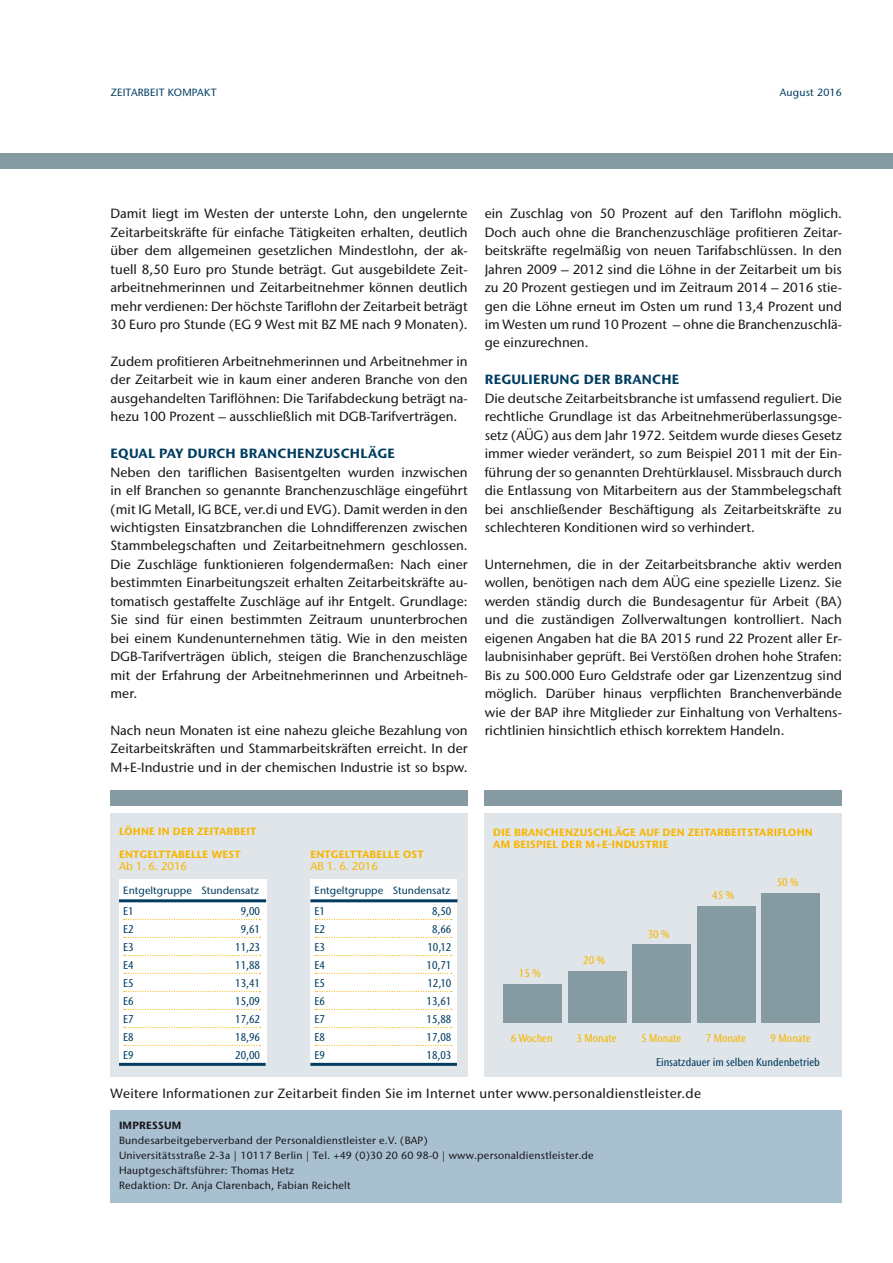
<style>
.page{position:relative;width:893px;height:1263px;background:#fff}
.page>*{position:absolute;margin:0;border:0;box-sizing:border-box;transform-origin:0 0}
.t1{font:500 13.35px/18.5px "Stone Sans IIITC Std";color:#1a171c;text-align:justify}
.t2{font:500 13.35px "Stone Sans IIITC Std";letter-spacing:.02em;color:#1a171c}
.t3{font:700 13.35px "Stone Sans IIITC Std";letter-spacing:.02em;color:#003d61}
.t4{font:500 condensed 11.25px "Stone Sans IIITC Std";color:#003d61}
.t5{font:500 condensed 11.25px "Stone Sans IIITC Std";color:#f9b500}
.t6{font:500 11.25px "Stone Sans IIITC Std";color:#f9b500}
.t7{font:500 10.5px/15px "Stone Sans IIITC Std";letter-spacing:.02em;color:#1a171c}
.t8{font:700 10.5px/22.2px "Stone Sans IIITC Std";letter-spacing:.02em;color:#f9b500}
.t9{font:500 10.5px "Stone Sans IIITC Std";color:#003d61}
.t10{font:500 10.5px "Stone Sans IIITC Std";letter-spacing:.02em;color:#003d61}
.t11{font:700 10.5px "Stone Sans IIITC Std";color:#1a171c}
</style>
<div class="page">
<div style="left:111px;top:1110px;width:731px;height:92px;background:#a8c0d0"></div>
<div style="left:0;top:153px;width:893px;height:16px;background:#859aa1"></div>
<div style="left:111px;top:790px;width:357px;height:16px;background:#859aa1"></div>
<div style="left:111px;top:813px;width:357px;height:263px;background:#dfe5e8"></div>
<div style="left:119px;top:879px;width:147px;height:183px;background:#fff"></div>
<div style="left:310px;top:879px;width:147px;height:183px;background:#fff"></div>
<hr style="left:119px;top:899px;width:147px;height:3px;background:#003d61">
<svg style="left:124px;top:919px;width:136px;height:1px"></svg>
<svg style="left:124px;top:937px;width:136px;height:1px"></svg>
<svg style="left:124px;top:955px;width:136px;height:1px"></svg>
<svg style="left:124px;top:973px;width:136px;height:1px"></svg>
<svg style="left:124px;top:991px;width:136px;height:1px"></svg>
<svg style="left:124px;top:1009px;width:136px;height:1px"></svg>
<svg style="left:124px;top:1027px;width:136px;height:1px"></svg>
<svg style="left:124px;top:1045px;width:136px;height:1px"></svg>
<hr style="left:119px;top:1063px;width:147px;height:3px;background:#003d61">
<hr style="left:310px;top:899px;width:147px;height:3px;background:#003d61">
<svg style="left:315px;top:919px;width:137px;height:1px"></svg>
<svg style="left:315px;top:937px;width:137px;height:1px"></svg>
<svg style="left:315px;top:955px;width:137px;height:1px"></svg>
<svg style="left:315px;top:973px;width:137px;height:1px"></svg>
<svg style="left:315px;top:991px;width:137px;height:1px"></svg>
<svg style="left:315px;top:1009px;width:137px;height:1px"></svg>
<svg style="left:315px;top:1027px;width:137px;height:1px"></svg>
<svg style="left:315px;top:1045px;width:137px;height:1px"></svg>
<hr style="left:310px;top:1063px;width:147px;height:3px;background:#003d61">
<div style="left:485px;top:790px;width:357px;height:16px;background:#859aa1"></div>
<div style="left:485px;top:813px;width:357px;height:263px;background:#dfe5e8"></div>
<div style="left:504px;top:985px;width:58px;height:38px;background:#859aa1"></div>
<div style="left:568px;top:972px;width:58px;height:51px;background:#859aa1"></div>
<div style="left:633px;top:945px;width:58px;height:78px;background:#859aa1"></div>
<div style="left:697px;top:906px;width:58px;height:117px;background:#859aa1"></div>
<div style="left:761px;top:894px;width:59px;height:129px;background:#859aa1"></div>
<p class="t10" style="left:111px;top:86px;width:107px">ZEITARBEIT KOMPAKT</p>
<p class="t10" style="left:780px;top:86px;width:64px">August 2016</p>
<p class="t1" style="left:111px;top:204px;width:359px">Damit liegt im Westen der unterste Lohn, den ungelernte Zeitarbeitskräfte für einfache Tätigkeiten erhalten, deutlich über dem allgemeinen gesetzlichen Mindestlohn, der ak&shy;tuell 8,50 Euro pro Stunde beträgt. Gut ausgebildete Zeit&shy;arbeitnehmerinnen und Zeitarbeitnehmer können deutlich mehr verdienen: Der höchste Tariflohn der Zeitarbeit beträgt 30 Euro pro Stunde (EG 9 West mit BZ ME nach 9 Monaten).</p>
<p class="t1" style="left:111px;top:352px;width:359px">Zudem profitieren Arbeitnehmerinnen und Arbeitnehmer in der Zeitarbeit wie in kaum einer anderen Branche von den ausgehandelten Tariflöhnen: Die Tarifabdeckung beträgt na&shy;hezu 100 Prozent – ausschließlich mit DGB-Tarifverträgen.</p>
<p class="t3" style="left:111px;top:445px;width:286px">EQUAL PAY DURCH BRANCHENZUSCHLÄGE</p>
<p class="t1" style="left:111px;top:463px;width:359px">Neben den tariflichen Basisentgelten wurden inzwischen in elf Branchen so genannte Branchenzuschläge eingeführt (mit IG Metall, IG BCE, ver.di und EVG). Damit werden in den wichtigsten Einsatzbranchen die Lohndifferenzen zwischen Stammbelegschaften und Zeitarbeitnehmern geschlossen.<br>Die Zuschläge funktionieren folgendermaßen: Nach einer bestimmten Einarbeitungszeit erhalten Zeitarbeitskräfte au&shy;tomatisch gestaffelte Zuschläge auf ihr Entgelt. Grundlage:<br>Sie sind für einen bestimmten Zeitraum ununterbrochen bei einem Kundenunternehmen tätig. Wie in den meisten DGB-Tarifverträgen üblich, steigen die Branchenzuschläge mit der Erfahrung der Arbeitnehmerinnen und Arbeitneh&shy;mer.</p>
<p class="t1" style="left:111px;top:721px;width:359px">Nach neun Monaten ist eine nahezu gleiche Bezahlung von Zeitarbeitskräften und Stammarbeitskräften erreicht. In der M+E-Industrie und in der chemischen Industrie ist so bspw.</p>
<p class="t1" style="left:485px;top:204px;width:359px">ein Zuschlag von 50 Prozent auf den Tariflohn möglich.<br>Doch auch ohne die Branchenzuschläge profitieren Zeitar&shy;beitskräfte regelmäßig von neuen Tarifabschlüssen. In den Jahren 2009 – 2012 sind die Löhne in der Zeitarbeit um bis zu 20 Prozent gestiegen und im Zeitraum 2014 – 2016 stie&shy;gen die Löhne erneut im Osten um rund 13,4 Prozent und im Westen um rund 10 Prozent – ohne die Branchenzuschlä&shy;ge einzurechnen.</p>
<p class="t3" style="left:485px;top:371px;width:196px">REGULIERUNG DER BRANCHE</p>
<p class="t1" style="left:485px;top:389px;width:359px">Die deutsche Zeitarbeitsbranche ist umfassend reguliert. Die rechtliche Grundlage ist das Arbeitnehmerüberlassungsge&shy;setz (AÜG) aus dem Jahr 1972. Seitdem wurde dieses Gesetz immer wieder verändert, so zum Beispiel 2011 mit der Ein&shy;führung der so genannten Drehtürklausel. Missbrauch durch die Entlassung von Mitarbeitern aus der Stammbelegschaft bei anschließender Beschäftigung als Zeitarbeitskräfte zu schlechteren Konditionen wird so verhindert.</p>
<p class="t1" style="left:485px;top:555px;width:359px">Unternehmen, die in der Zeitarbeitsbranche aktiv werden wollen, benötigen nach dem AÜG eine spezielle Lizenz. Sie werden ständig durch die Bundesagentur für Arbeit (BA) und die zuständigen Zollverwaltungen kontrolliert. Nach eigenen Angaben hat die BA 2015 rund 22 Prozent aller Er&shy;laubnisinhaber geprüft. Bei Verstößen drohen hohe Strafen:<br>Bis zu 500.000 Euro Geldstrafe oder gar Lizenzentzug sind möglich. Darüber hinaus verpflichten Branchenverbände wie der BAP ihre Mitglieder zur Einhaltung von Verhaltens&shy;richtlinien hinsichtlich ethisch korrektem Handeln.</p>
<p class="t8" style="left:119px;top:820px;width:14px">LÖHNE</p>
<p class="t8" style="left:158px;top:820px;width:23px">IN DER</p>
<p class="t8" style="left:119px;top:820px;width:123px;text-indent:78px">ZEITARBEIT<br>ENTGELTTABELLE WEST</p>
<p class="t6" style="left:119px;top:859px;width:69px">Ab 1. 6. 2016</p>
<p class="t9" style="left:123px;top:883px;width:137px">Entgeltgruppe Stundensatz</p>
<p class="t4" style="left:123px;top:904px;width:12px">E1</p>
<p class="t4" style="left:241px;top:904px;width:21px">9,00</p>
<p class="t4" style="left:123px;top:922px;width:12px">E2</p>
<p class="t4" style="left:241px;top:922px;width:21px">9,61</p>
<p class="t4" style="left:123px;top:940px;width:12px">E3</p>
<p class="t4" style="left:235px;top:940px;width:26px">11,23</p>
<p class="t4" style="left:123px;top:958px;width:12px">E4</p>
<p class="t4" style="left:235px;top:958px;width:26px">11,88</p>
<p class="t4" style="left:123px;top:976px;width:12px">E5</p>
<p class="t4" style="left:235px;top:976px;width:26px">13,41</p>
<p class="t4" style="left:123px;top:994px;width:12px">E6</p>
<p class="t4" style="left:235px;top:994px;width:26px">15,09</p>
<p class="t4" style="left:123px;top:1012px;width:12px">E7</p>
<p class="t4" style="left:235px;top:1012px;width:26px">17,62</p>
<p class="t4" style="left:123px;top:1030px;width:12px">E8</p>
<p class="t4" style="left:235px;top:1030px;width:26px">18,96</p>
<p class="t4" style="left:123px;top:1048px;width:12px">E9</p>
<p class="t4" style="left:235px;top:1048px;width:26px">20,00</p>
<p class="t8" style="left:310px;top:842px;width:115px">ENTGELTTABELLE OST</p>
<p class="t6" style="left:310px;top:859px;width:69px">AB 1. 6. 2016</p>
<p class="t9" style="left:315px;top:883px;width:137px">Entgeltgruppe Stundensatz</p>
<p class="t4" style="left:315px;top:904px;width:12px">E1</p>
<p class="t4" style="left:432px;top:904px;width:21px">8,50</p>
<p class="t4" style="left:315px;top:922px;width:12px">E2</p>
<p class="t4" style="left:432px;top:922px;width:21px">8,66</p>
<p class="t4" style="left:315px;top:940px;width:12px">E3</p>
<p class="t4" style="left:427px;top:940px;width:26px">10,12</p>
<p class="t4" style="left:315px;top:958px;width:12px">E4</p>
<p class="t4" style="left:427px;top:958px;width:26px">10,71</p>
<p class="t4" style="left:315px;top:976px;width:12px">E5</p>
<p class="t4" style="left:427px;top:976px;width:26px">12,10</p>
<p class="t4" style="left:315px;top:994px;width:12px">E6</p>
<p class="t4" style="left:427px;top:994px;width:26px">13,61</p>
<p class="t4" style="left:315px;top:1012px;width:12px">E7</p>
<p class="t4" style="left:427px;top:1012px;width:26px">15,88</p>
<p class="t4" style="left:315px;top:1030px;width:12px">E8</p>
<p class="t4" style="left:427px;top:1030px;width:26px">17,08</p>
<p class="t4" style="left:315px;top:1048px;width:12px">E9</p>
<p class="t4" style="left:427px;top:1048px;width:26px">18,03</p>
<p class="t8" style="left:493px;top:821px;width:36px">DIE BRANCHENZUSCHLÄGE</p>
<p class="t8" style="left:639px;top:821px;width:8px">AUF</p>
<p class="t8" style="left:663px;top:821px;width:8px">DEN</p>
<p class="t8" style="left:688px;top:821px;width:14px">ZEITARBEITS</p>
<p class="t8" style="left:754px;top:821px;width:14px">TARIFLOHN</p>
<p class="t8" style="left:493px;top:833px;width:34px">AM BEISPIEL</p>
<p class="t8" style="left:561px;top:833px;width:8px">DER</p>
<p class="t8" style="left:585px;top:833px;width:38px">M+E-INDUSTRIE</p>
<p class="t5" style="left:519px;top:966px;width:23px">15 %</p>
<p class="t5" style="left:583px;top:953px;width:23px">20 %</p>
<p class="t5" style="left:648px;top:927px;width:23px">30 %</p>
<p class="t5" style="left:712px;top:888px;width:23px">45 %</p>
<p class="t5" style="left:777px;top:875px;width:23px">50 %</p>
<p class="t5" style="left:511px;top:1031px;width:44px">6 Wochen</p>
<p class="t5" style="left:576px;top:1031px;width:42px">3 Monate</p>
<p class="t5" style="left:641px;top:1031px;width:42px">5 Monate</p>
<p class="t5" style="left:706px;top:1031px;width:42px">7 Monate</p>
<p class="t5" style="left:771px;top:1031px;width:42px">9 Monate</p>
<p class="t4" style="left:656px;top:1055px;width:165px">Einsatzdauer im selben Kundenbetrieb</p>
<p class="t2" style="left:111px;top:1085px;width:592px">Weitere Informationen zur Zeitarbeit finden Sie im Internet unter www.personaldienstleister.de</p>
<p class="t11" style="left:119px;top:1119px;width:12px">IMPRESSUM</p>
<p class="t7" style="left:119px;top:1133px;width:476px">Bundesarbeitgeberverband der Personaldienstleister e.V. (BAP)<br>Universitätsstraße 2-3a | 10117 Berlin | Tel. +49 (0)30 20 60 98-0 | www.personaldienstleister.de Hauptgeschäftsführer: Thomas Hetz<br>Redaktion: Dr. Anja Clarenbach, Fabian Reichelt</p>
</div>
